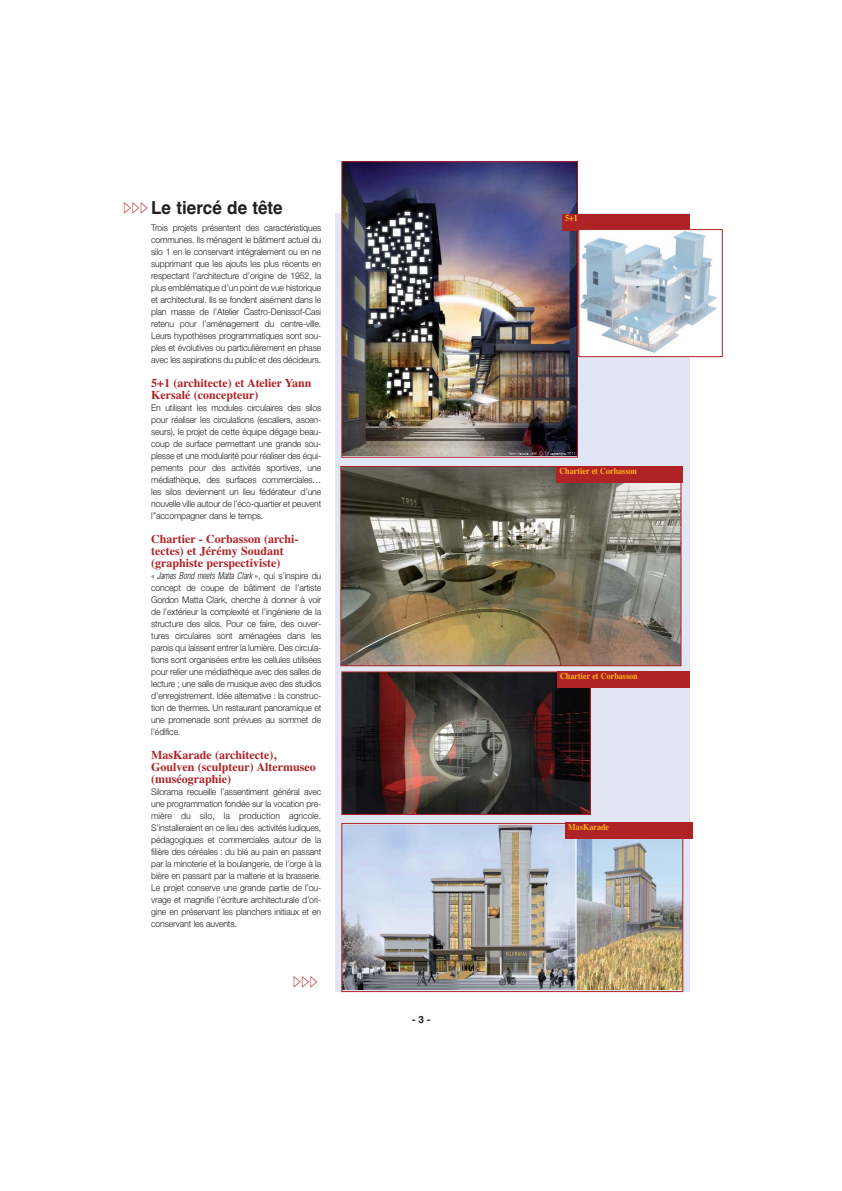
<style>
.page{position:relative;width:842px;height:1191px;background:#fff}
.page>*{position:absolute;margin:0;border:0;box-sizing:border-box;transform-origin:0 0}
.t1{font:700 18px "Helvetica";color:#231f20;scale:.95 1}
.t2{font:15px "European Pi Three";color:#af2225;scale:.67 1}
.t3{font:700 12px/12px "Times";color:#af2225}
.t4{font:700 10px "Helvetica";color:#231f20}
.t5{font:300 9.2px/12px "Helvetica Neue";letter-spacing:-.015em;color:#231f20;text-align:justify;scale:.95 1}
.t6{font:italic 300 condensed 9.2px "Helvetica";color:#231f20;scale:.95 1}
.t7{font:700 9px "Times";color:#fdb813;scale:.9 1}
.s1{font-family:"Helvetica Neue";font-style:normal;font-stretch:normal}
</style>
<div class="page">
<div style="left:335px;top:213px;width:355px;height:779px;background:#e1e6f4"></div>
<img style="left:343px;top:468px;width:336px;height:196px">
<div style="left:341px;top:466px;width:340px;height:200px;border:1px solid #af2225"></div>
<img style="left:344px;top:674px;width:245px;height:139px">
<div style="left:342px;top:672px;width:249px;height:143px;border:1px solid #af2225"></div>
<img style="left:344px;top:825px;width:337px;height:165px">
<div style="left:342px;top:823px;width:341px;height:169px;border:1px solid #af2225"></div>
<img style="left:344px;top:163px;width:232px;height:293px">
<div style="left:342px;top:161px;width:236px;height:297px;border:1px solid #af2225"></div>
<div style="left:562px;top:214px;width:127px;height:16px;background:#af2225"></div>
<div style="left:565px;top:823px;width:128px;height:16px;background:#af2225"></div>
<div style="left:556px;top:467px;width:126px;height:16px;background:#af2225"></div>
<div style="left:557px;top:672px;width:133px;height:16px;background:#af2225"></div>
<img style="left:581px;top:231px;width:136px;height:124px">
<div style="left:579px;top:229px;width:144px;height:128px;border:1px solid #af2225"></div>
<h1 class="t1" style="left:151px;top:201px;width:140px">Le tiercé de tête</h1>
<p class="t5" style="left:151px;top:223px;width:181px">Trois projets présentent des caractéristiques communes. Ils ménagent le bâtiment actuel du silo 1 en le conservant intégralement ou en ne supprimant que les ajouts les plus récents en respectant l’architecture d’origine de 1952, la plus emblématique d’un point de vue historique et architectural. Ils se fondent aisément dans le plan masse de l’Atelier Castro-Denissof-Casi retenu pour l’aménagement du centre-ville.<br>Leurs hypothèses programmatiques sont sou&shy;ples et évolutives ou particulièrement en phase avec les aspirations du public et des décideurs.</p>
<h3 class="t3" style="left:151px;top:378px;width:162px">5+1 (architecte) et Atelier Yann<br>Kersalé (concepteur)</h3>
<p class="t5" style="left:151px;top:403px;width:181px">En utilisant les modules circulaires des silos pour réaliser les circulations (escaliers, ascen&shy;seurs), le projet de cette équipe dégage beau&shy;coup de surface permettant une grande sou&shy;plesse et une modularité pour réaliser des équi&shy;pements pour des activités sportives, une médiathèque, des surfaces commerciales… les silos deviennent un lieu fédérateur d’une nouvelle ville autour de l’éco-quartier et peuvent l’’accompagner dans le temps.</p>
<h3 class="t3" style="left:151px;top:534px;width:149px">Chartier - Corbasson (archi&shy;tectes) et Jérémy Soudant (graphiste perspectiviste)</h3>
<p class="t6" style="left:151px;top:572px;width:181px"><span class="s1">«</span> James Bond meets Matta Clark <span class="s1">» , q u i s ’ i n s p i r e d u</span></p>
<p class="t5" style="left:151px;top:583px;width:181px">concept de coupe de bâtiment de l’artiste Gordon Matta Clark, cherche à donner à voir de l’extérieur la complexité et l’ingénierie de la structure des silos. Pour ce faire, des ouver&shy;tures circulaires sont aménagées dans les parois qui laissent entrer la lumière. Des circula&shy;tions sont organisées entre les cellules utilisées pour relier une médiathèque avec des salles de lecture ; une salle de musique avec des studios d’enregistrement. Idée alternative : la construc&shy;tion de thermes. Un restaurant panoramique et une promenade sont prévues au sommet de l’édifice.</p>
<h3 class="t3" style="left:151px;top:750px;width:166px">MasKarade (architecte),<br>Goulven (sculpteur) Altermuseo (muséographie)</h3>
<p class="t5" style="left:151px;top:787px;width:181px">Silorama recueille l’assentiment général avec une programmation fondée sur la vocation pre&shy;mière du silo, la production agricole.<br>S’installeraient en ce lieu des activités ludiques, pédagogiques et commerciales autour de la filière des céréales : du blé au pain en passant par la minoterie et la boulangerie, de l’orge à la bière en passant par la malterie et la brasserie.<br>Le projet conserve une grande partie de l’ou&shy;vrage et magnifie l’écriture architecturale d’ori&shy;gine en préservant les planchers initiaux et en conservant les auvents.</p>
<h2 class="t2" style="left:123px;top:198px;width:39px">---</h2>
<h2 class="t2" style="left:293px;top:972px;width:39px">---</h2>
<p class="t4" style="left:412px;top:1016px;width:20px">- 3 -</p>
<p class="t7" style="left:565px;top:215px;width:16px">5+1</p>
<p class="t7" style="left:559px;top:468px;width:88px">Chartier et Corbasson</p>
<p class="t7" style="left:560px;top:673px;width:88px">Chartier et Corbasson</p>
<p class="t7" style="left:568px;top:824px;width:47px">MasKarade</p>
</div>
